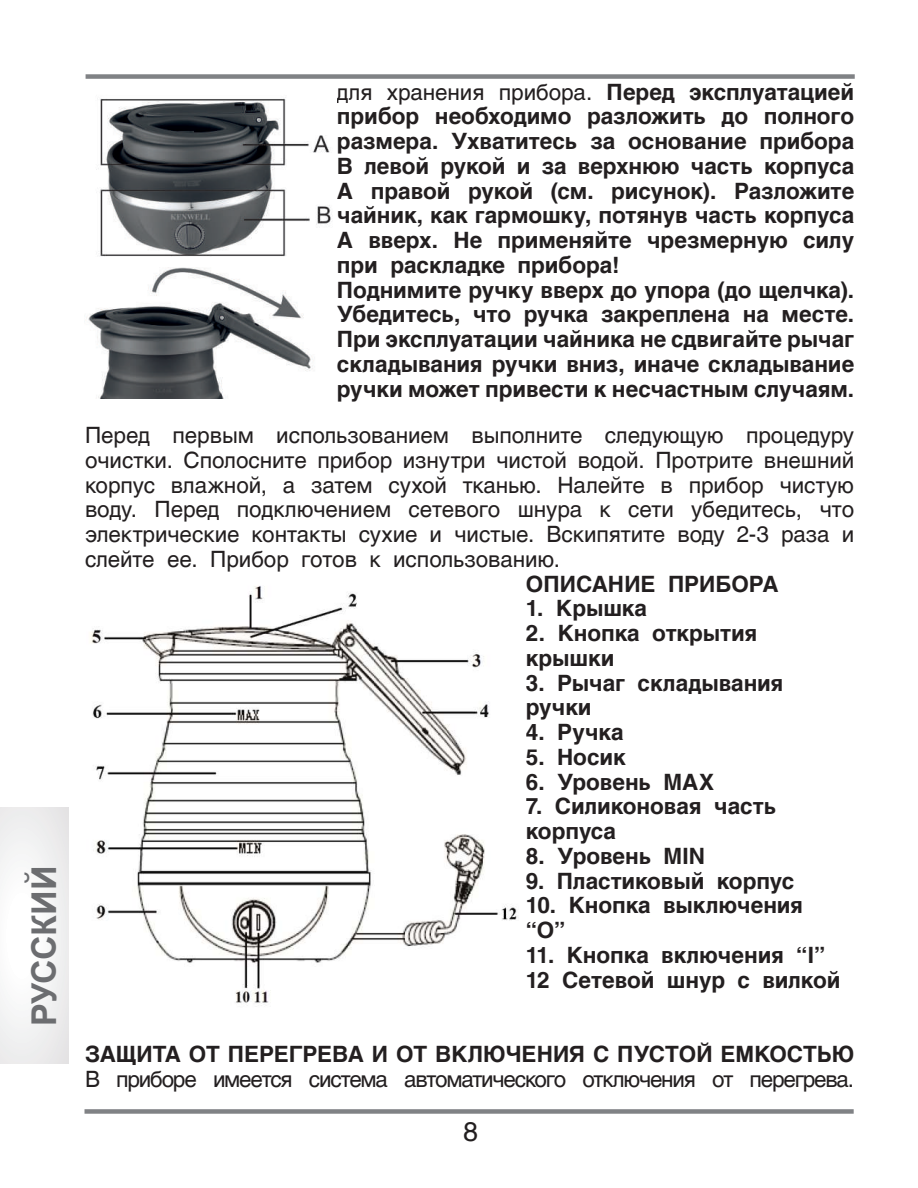
<style>
.page{position:relative;width:918px;height:1188px;background:#fff}
.page>*{position:absolute;margin:0;border:0;box-sizing:border-box;transform-origin:0 0}
.t1{font:700 34.2px "Arial";letter-spacing:-.02em;color:#6c6d70}
.t2{font:27px "AG Helvetica";color:#231f20}
.t3{font:700 22.5px/24.8px "AG Helvetica";letter-spacing:-.005em;color:#231f20}
.t4{font:22.5px/24.8px "AG Helvetica";letter-spacing:-.05em;color:#231f20;text-align:justify}
.s1{font-weight:400}
</style>
<div class="page">
<svg style="left:0;top:807px;width:68px;height:256px"></svg>
<div style="left:85px;top:1109px;width:769px;height:5px;background:#808285"></div>
<div style="left:86px;top:74px;width:769px;height:5px;background:#808285"></div>
<img style="left:96px;top:97px;width:235px;height:160px">
<img style="left:86px;top:268px;width:227px;height:131px">
<img style="left:91px;top:586px;width:427px;height:420px">
<h1 class="t1" style="left:21px;top:1026px;width:161px;rotate:-90deg">РУССКИЙ</h1>
<p class="t3" style="left:337px;top:79px;width:519px"><span class="s1">для хранения прибора.</span> Перед эксплуатацией прибор необходимо разложить до полного размера. Ухватитесь за основание прибора B левой рукой и за верхнюю часть корпуса A правой рукой (см. рисунок). Разложите чайник, как гармошку, потянув часть корпуса A вверх. Не применяйте чрезмерную силу при раскладке прибора!<br>Поднимите ручку вверх до упора (до щелчка).<br>Убедитесь, что ручка закреплена на месте.<br>При эксплуатации чайника не сдвигайте рычаг складывания ручки вниз, иначе складывание ручки может привести к несчастным случаям.</p>
<p class="t4" style="left:85px;top:423px;width:771px">Перед первым использованием выполните следующую процедуру очистки. Сполосните прибор изнутри чистой водой. Протрите внешний корпус влажной, а затем сухой тканью. Налейте в прибор чистую воду. Перед подключением сетевого шнура к сети убедитесь, что электрические контакты сухие и чистые. Вскипятите воду 2-3 раза и слейте ее. Прибор готов к использованию.</p>
<p class="t3" style="left:526px;top:571px;width:254px">ОПИСАНИЕ ПРИБОРА</p>
<p class="t3" style="left:526px;top:596px;width:123px">1. Крышка</p>
<p class="t3" style="left:526px;top:621px;width:233px">2. Кнопка открытия крышки</p>
<p class="t3" style="left:526px;top:670px;width:259px">3. Рычаг складывания ручки</p>
<p class="t3" style="left:526px;top:720px;width:99px">4. Ручка</p>
<p class="t3" style="left:526px;top:745px;width:101px">5. Носик</p>
<p class="t3" style="left:526px;top:769px;width:190px">6. Уровень MAX</p>
<p class="t3" style="left:526px;top:794px;width:252px">7. Силиконовая часть корпуса</p>
<p class="t3" style="left:526px;top:844px;width:181px">8. Уровень MIN</p>
<p class="t3" style="left:526px;top:868px;width:270px">9. Пластиковый корпус</p>
<p class="t3" style="left:526px;top:893px;width:279px">10. Кнопка выключения “O”</p>
<p class="t3" style="left:526px;top:943px;width:316px">11. Кнопка включения “I”<br>12 Сетевой шнур с вилкой</p>
<p class="t3" style="left:85px;top:1042px;width:771px">ЗАЩИТА ОТ ПЕРЕГРЕВА И ОТ ВКЛЮЧЕНИЯ С ПУСТОЙ ЕМКОСТЬЮ</p>
<p class="t4" style="left:85px;top:1067px;width:771px">В приборе имеется система автоматического отключения от перегрева.</p>
<p class="t2" style="left:463px;top:1116px;width:17px">8</p>
</div>
